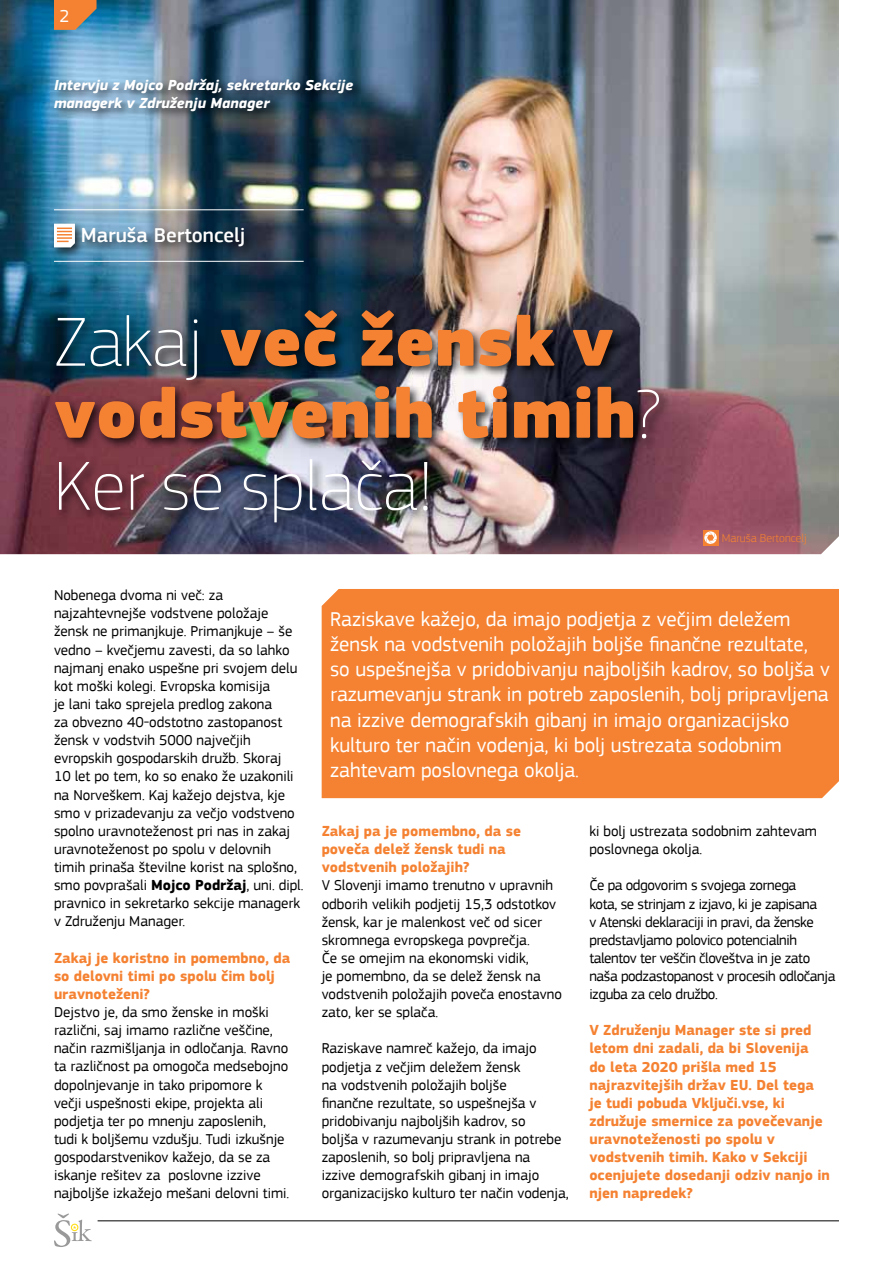
<style>
.page{position:relative;width:893px;height:1263px;background:#fff}
.page>*{position:absolute;margin:0;border:0;box-sizing:border-box;transform-origin:0 0}
.t1{font:900 72px/72px "PF Square Sans Pro";color:#f58232}
.t2{font:21px/25.2px "PF Square Sans Pro";color:#fff}
.t3{font:500 21px "PF Square Sans Pro";color:#fff}
.t4{font:18px "PF Square Sans Pro";color:#fff}
.t5{font:15px/18.1px "PF Square Sans Pro";color:#000}
.t6{font:700 15px/18.1px "PF Square Sans Pro";color:#f58232}
.t7{font:15px/18.1px "PF Square Sans Pro";letter-spacing:-.025em;color:#000}
.t8{font:italic 700 15px/18px "PF Square Sans Pro";color:#fff}
.t9{font:300 12px "PF Square Sans Pro";color:#f58232}
.s1{font-weight:100;color:#fff}
.s2{font-weight:700}
</style>
<div class="page">
<img style="left:0;top:0;width:839px;height:554px">
<svg style="left:54px;top:0;width:43px;height:30px"></svg>
<hr style="left:98px;top:1220px;width:741px;height:1px;background:#000">
<div style="left:50px;top:205px;width:265px;height:69px;background:#000;opacity:.75"></div>
<svg style="left:54px;top:224px;width:21px;height:23px"></svg>
<hr style="left:54px;top:261px;width:250px;height:1px;background:#fff">
<hr style="left:54px;top:209px;width:250px;height:1px;background:#fff">
<svg style="left:54px;top:1213px;width:38px;height:34px"></svg>
<div style="left:51px;top:75px;width:314px;height:48px;background:#000;opacity:.75"></div>
<div style="left:52px;top:307px;width:619px;height:227px;background:#000;opacity:.75"></div>
<div style="left:703px;top:530px;width:15px;height:15px;background:#f58232"></div>
<svg style="left:704px;top:531px;width:13px;height:13px"></svg>
<div style="left:322px;top:589px;width:517px;height:209px;background:#f58232"></div>
<p class="t4" style="left:60px;top:6px;width:12px">2</p>
<p class="t8" style="left:54px;top:76px;width:301px">Intervju z Mojco Podržaj, sekretarko Sekcije managerk v Združenju Manager</p>
<h2 class="t3" style="left:81px;top:223px;width:166px">Maruša Bertoncelj</h2>
<h1 class="t1" style="left:54px;top:309px;width:608px"><span class="s1">Zakaj</span> več žensk v vodstvenih timih<span class="s1">?<br>Ker se splača!</span></h1>
<p class="t9" style="left:722px;top:531px;width:87px">Maruša Bertoncelj</p>
<p class="t5" style="left:54px;top:586px;width:251px">Nobenega dvoma ni več: za najzahtevnejše vodstvene položaje žensk ne primanjkuje. Primanjkuje – še vedno – kvečjemu zavesti, da so lahko najmanj enako uspešne pri svojem delu kot moški kolegi. Evropska komisija<br>je lani tako sprejela predlog zakona<br>za obvezno 40-odstotno zastopanost žensk v vodstvih 5000 največjih evropskih gospodarskih družb. Skoraj<br>10 let po tem, ko so enako že uzakonili na Norveškem. Kaj kažejo dejstva, kje smo v prizadevanju za večjo vodstveno spolno uravnoteženost pri nas in zakaj uravnoteženost po spolu v delovnih timih prinaša številne korist na splošno, smo povprašali <span class="s2">Mojco Podržaj</span>, uni. dipl. pravnico in sekretarko sekcije managerk v Združenju Manager.</p>
<p class="t6" style="left:54px;top:949px;width:238px">Zakaj je koristno in pomembno, da so delovni timi po spolu čim bolj uravnoteženi?</p>
<p class="t5" style="left:54px;top:1003px;width:237px">Dejstvo je, da smo ženske in moški različni, saj imamo različne veščine, način razmišljanja in odločanja. Ravno ta različnost pa omogoča medsebojno dopolnjevanje in tako pripomore k večji uspešnosti ekipe, projekta ali podjetja ter po mnenju zaposlenih, tudi k boljšemu vzdušju. Tudi izkušnje gospodarstvenikov kažejo, da se za iskanje rešitev za poslovne izzive najboljše izkažejo mešani delovni timi.</p>
<p class="t2" style="left:330px;top:606px;width:501px">Raziskave kažejo, da imajo podjetja z večjim deležem žensk na vodstvenih položajih boljše finančne rezultate, so uspešnejša v pridobivanju najboljših kadrov, so boljša v razumevanju strank in potreb zaposlenih, bolj pripravljena na izzive demografskih gibanj in imajo organizacijsko kulturo ter način vodenja, ki bolj ustrezata sodobnim zahtevam poslovnega okolja.</p>
<p class="t6" style="left:322px;top:823px;width:201px">Zakaj pa je pomembno, da se poveča delež žensk tudi na vodstvenih položajih?</p>
<p class="t5" style="left:322px;top:876px;width:242px">V Slovenji imamo trenutno v upravnih odborih velikih podjetij 15,3 odstotkov žensk, kar je malenkost več od sicer skromnega evropskega povprečja.<br>Če se omejim na ekonomski vidik,<br>je pomembno, da se delež žensk na vodstvenih položajih poveča enostavno zato, ker se splača.</p>
<p class="t5" style="left:322px;top:1039px;width:248px">Raziskave namreč kažejo, da imajo podjetja z večjim deležem žensk<br>na vodstvenih položajih boljše<br>finančne rezultate, so uspešnejša v pridobivanju najboljših kadrov, so<br>boljša v razumevanju strank in potrebe zaposlenih, so bolj pripravljena na<br>izzive demografskih gibanj in imajo organizacijsko kulturo ter način vodenja,</p>
<p class="t5" style="left:589px;top:822px;width:229px">ki bolj ustrezata sodobnim zahtevam poslovnega okolja.</p>
<p class="t7" style="left:589px;top:876px;width:248px">Če pa odgovorim s svojega zornega<br>kota, se strinjam z izjavo, ki je zapisana<br>v Atenski deklaraciji in pravi, da ženske predstavljamo polovico potencialnih talentov ter veščin človeštva in je zato naša podzastopanost v procesih odločanja izguba za celo družbo.</p>
<p class="t6" style="left:589px;top:1022px;width:242px">V Združenju Manager ste si pred letom dni zadali, da bi Slovenija<br>do leta 2020 prišla med 15 najrazvitejših držav EU. Del tega je tudi pobuda Vključi.vse, ki združuje smernice za povečevanje uravnoteženosti po spolu v vodstvenih timih. Kako v Sekciji ocenjujete dosedanji odziv nanjo in njen napredek?</p>
</div>
